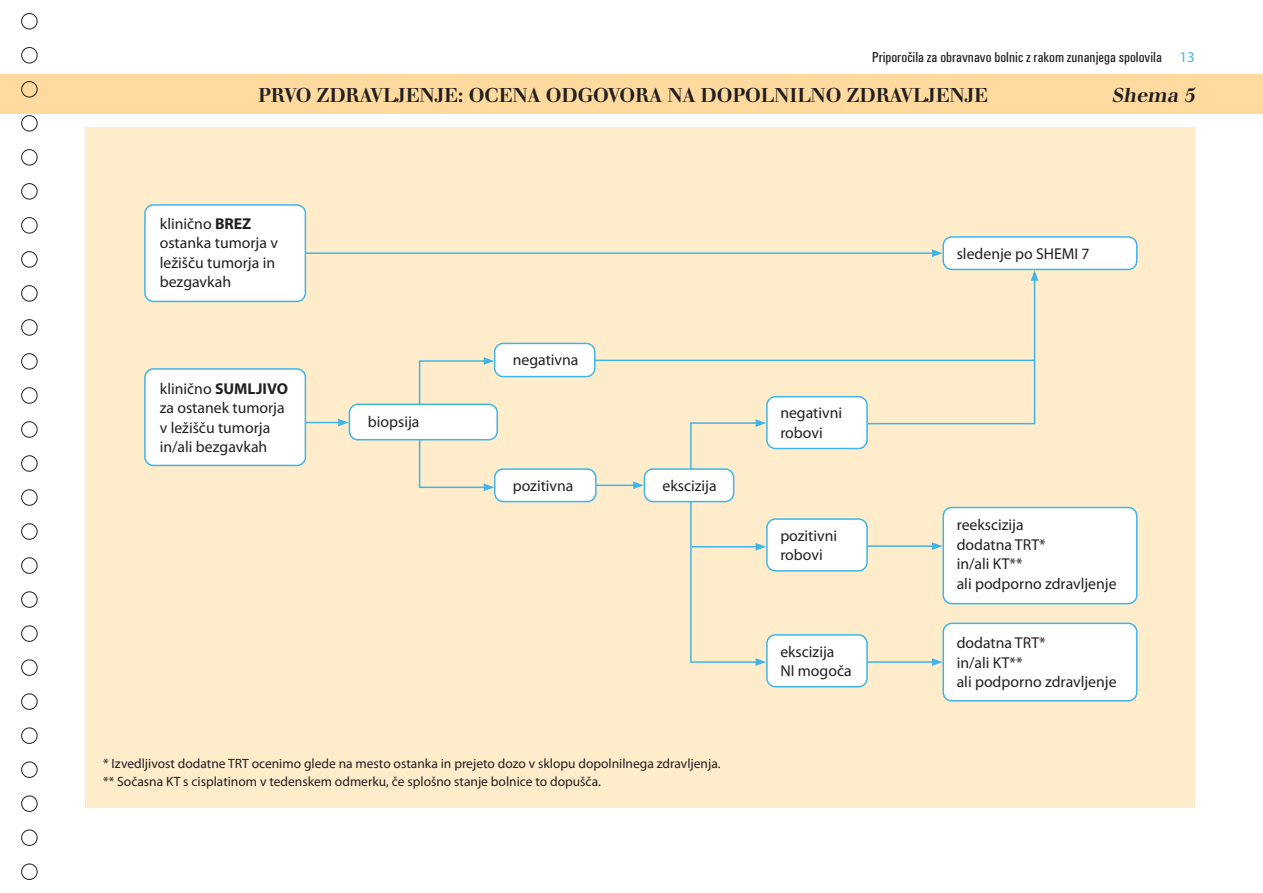
<style>
.page{position:relative;width:1263px;height:893px;background:#fff}
.page>*{position:absolute;margin:0;border:0;box-sizing:border-box;transform-origin:0 0}
.t1{font:500 21px "Walbaum Buc TEE";color:#231f20}
.t2{font:italic 500 21px "Walbaum Buc TEE";color:#231f20}
.t3{font:15.75px/19.5px "Myriad Pro";color:#231f20}
.t4{font:condensed 15px "Unitus TEE";color:#231f20}
.t5{font:13.5px/17.2px "Myriad Pro";color:#231f20}
.s1{font-family:"Myriad Pro";font-stretch:normal;color:#40b5e7}
.s2{font-weight:700}
</style>
<div class="page">
<div style="left:85px;top:128px;width:1110px;height:680px;background:#feeccb"></div>
<hr style="left:692px;top:546px;width:66px;height:1px;background:#40b5e7">
<svg style="left:759px;top:544px;width:7px;height:6px"></svg>
<hr style="left:306px;top:252px;width:628px;height:2px;background:#40b5e7">
<svg style="left:932px;top:249px;width:10px;height:8px"></svg>
<hr style="left:305px;top:422px;width:35px;height:1px;background:#40b5e7">
<svg style="left:338px;top:419px;width:11px;height:7px"></svg>
<hr style="left:596px;top:485px;width:39px;height:1px;background:#40b5e7">
<svg style="left:633px;top:481px;width:11px;height:8px"></svg>
<hr style="left:868px;top:545px;width:66px;height:2px;background:#40b5e7">
<svg style="left:932px;top:542px;width:10px;height:8px"></svg>
<hr style="left:868px;top:661px;width:66px;height:2px;background:#40b5e7">
<svg style="left:932px;top:658px;width:10px;height:8px"></svg>
<div style="left:943px;top:237px;width:194px;height:32px;background:#fff;border-radius:9px"></div>
<div style="left:942px;top:236px;width:195px;height:34px;border:2px solid #40b5e7;border-radius:9px"></div>
<div style="left:495px;top:343px;width:100px;height:34px;background:#fff;border-radius:9px"></div>
<div style="left:494px;top:343px;width:102px;height:34px;border:2px solid #40b5e7;border-radius:9px"></div>
<div style="left:495px;top:469px;width:101px;height:33px;background:#fff;border-radius:9px"></div>
<div style="left:494px;top:468px;width:102px;height:34px;border:2px solid #40b5e7;border-radius:9px"></div>
<div style="left:767px;top:519px;width:100px;height:52px;background:#fff;border-radius:9px"></div>
<div style="left:766px;top:518px;width:102px;height:54px;border:2px solid #40b5e7;border-radius:9px"></div>
<div style="left:767px;top:635px;width:100px;height:52px;background:#fff;border-radius:9px"></div>
<div style="left:766px;top:634px;width:102px;height:53px;border:2px solid #40b5e7;border-radius:9px"></div>
<div style="left:767px;top:397px;width:100px;height:51px;background:#fff;border-radius:9px"></div>
<div style="left:766px;top:396px;width:102px;height:53px;border:2px solid #40b5e7;border-radius:9px"></div>
<div style="left:690px;top:422px;width:69px;height:241px;border:2px solid #40b5e7"></div>
<svg style="left:756px;top:419px;width:10px;height:8px"></svg>
<svg style="left:756px;top:658px;width:10px;height:8px"></svg>
<div style="left:419px;top:360px;width:68px;height:128px;border:2px solid #40b5e7"></div>
<svg style="left:484px;top:357px;width:10px;height:8px"></svg>
<svg style="left:484px;top:483px;width:10px;height:8px"></svg>
<div style="left:145px;top:205px;width:160px;height:96px;background:#fff;border-radius:9px"></div>
<div style="left:144px;top:204px;width:162px;height:98px;border:2px solid #40b5e7;border-radius:9px"></div>
<div style="left:145px;top:369px;width:160px;height:96px;background:#fff;border-radius:9px"></div>
<div style="left:144px;top:368px;width:162px;height:98px;border:2px solid #40b5e7;border-radius:9px"></div>
<div style="left:943px;top:507px;width:194px;height:97px;background:#fff;border-radius:9px"></div>
<div style="left:942px;top:507px;width:195px;height:97px;border:2px solid #40b5e7;border-radius:9px"></div>
<div style="left:943px;top:623px;width:194px;height:78px;background:#fff;border-radius:9px"></div>
<div style="left:942px;top:623px;width:195px;height:79px;border:2px solid #40b5e7;border-radius:9px"></div>
<svg style="left:866px;top:270px;width:172px;height:155px"></svg>
<div style="left:349px;top:404px;width:148px;height:36px;background:#fff;border-radius:9px"></div>
<div style="left:349px;top:404px;width:149px;height:36px;border:2px solid #40b5e7;border-radius:9px"></div>
<div style="left:644px;top:469px;width:90px;height:33px;background:#fff;border-radius:9px"></div>
<div style="left:644px;top:468px;width:90px;height:34px;border:2px solid #40b5e7;border-radius:9px"></div>
<hr style="left:594px;top:360px;width:441px;height:1px;background:#40b5e7">
<div style="left:0;top:74px;width:1263px;height:40px;background:#feda9e"></div>
<div style="left:21px;top:13px;width:17px;height:16px;border:1px solid #231f20;border-radius:50%"></div>
<div style="left:21px;top:47px;width:17px;height:16px;border:1px solid #231f20;border-radius:50%"></div>
<div style="left:21px;top:81px;width:17px;height:16px;border:1px solid #231f20;border-radius:50%"></div>
<div style="left:21px;top:115px;width:17px;height:16px;border:1px solid #231f20;border-radius:50%"></div>
<div style="left:21px;top:149px;width:17px;height:16px;border:1px solid #231f20;border-radius:50%"></div>
<div style="left:21px;top:183px;width:17px;height:16px;border:1px solid #231f20;border-radius:50%"></div>
<div style="left:21px;top:217px;width:17px;height:16px;border:1px solid #231f20;border-radius:50%"></div>
<div style="left:21px;top:251px;width:17px;height:16px;border:1px solid #231f20;border-radius:50%"></div>
<div style="left:21px;top:285px;width:17px;height:17px;border:1px solid #231f20;border-radius:50%"></div>
<div style="left:21px;top:319px;width:17px;height:17px;border:1px solid #231f20;border-radius:50%"></div>
<div style="left:21px;top:353px;width:17px;height:17px;border:1px solid #231f20;border-radius:50%"></div>
<div style="left:21px;top:387px;width:17px;height:17px;border:1px solid #231f20;border-radius:50%"></div>
<div style="left:21px;top:421px;width:17px;height:17px;border:1px solid #231f20;border-radius:50%"></div>
<div style="left:21px;top:455px;width:17px;height:17px;border:1px solid #231f20;border-radius:50%"></div>
<div style="left:21px;top:489px;width:17px;height:17px;border:1px solid #231f20;border-radius:50%"></div>
<div style="left:21px;top:523px;width:17px;height:17px;border:1px solid #231f20;border-radius:50%"></div>
<div style="left:21px;top:557px;width:17px;height:17px;border:1px solid #231f20;border-radius:50%"></div>
<div style="left:21px;top:591px;width:17px;height:17px;border:1px solid #231f20;border-radius:50%"></div>
<div style="left:21px;top:625px;width:17px;height:17px;border:1px solid #231f20;border-radius:50%"></div>
<div style="left:21px;top:659px;width:17px;height:17px;border:1px solid #231f20;border-radius:50%"></div>
<div style="left:21px;top:693px;width:17px;height:17px;border:1px solid #231f20;border-radius:50%"></div>
<div style="left:21px;top:727px;width:17px;height:17px;border:1px solid #231f20;border-radius:50%"></div>
<div style="left:21px;top:761px;width:17px;height:17px;border:1px solid #231f20;border-radius:50%"></div>
<div style="left:21px;top:795px;width:17px;height:17px;border:1px solid #231f20;border-radius:50%"></div>
<div style="left:21px;top:830px;width:17px;height:16px;border:1px solid #231f20;border-radius:50%"></div>
<div style="left:21px;top:864px;width:17px;height:16px;border:1px solid #231f20;border-radius:50%"></div>
<p class="t4" style="left:872px;top:49px;width:324px">Priporočila za obravnavo bolnic z rakom zunanjega spolovila <span class="s1">13</span></p>
<h1 class="t1" style="left:258px;top:84px;width:731px">PRVO ZDRAVLJENJE: OCENA ODGOVORA NA DOPOLNILNO ZDRAVLJENJE</h1>
<h1 class="t2" style="left:1112px;top:84px;width:88px">Shema 5</h1>
<p class="t3" style="left:160px;top:213px;width:120px">klinično <span class="s2">BREZ </span>ostanka tumorja v ležišču tumorja in bezgavkah</p>
<p class="t3" style="left:160px;top:378px;width:130px">klinično <span class="s2">SUMLJIVO </span>za ostanek tumorja v ležišču tumorja in/ali bezgavkah</p>
<p class="t3" style="left:368px;top:412px;width:53px">biopsija</p>
<p class="t3" style="left:513px;top:350px;width:67px">negativna</p>
<p class="t3" style="left:513px;top:475px;width:62px">pozitivna</p>
<p class="t3" style="left:662px;top:475px;width:56px">ekscizija</p>
<p class="t5" style="left:103px;top:755px;width:619px">* Izvedljivost dodatne TRT ocenimo glede na mesto ostanka in prejeto dozo v sklopu dopolnilnega zdravljenja. ** Sočasna KT s cisplatinom v tedenskem odmerku, če splošno stanje bolnice to dopušča.</p>
<p class="t3" style="left:780px;top:403px;width:63px">negativni robovi</p>
<p class="t3" style="left:780px;top:525px;width:58px">pozitivni robovi</p>
<p class="t3" style="left:780px;top:641px;width:73px">ekscizija<br>NI mogoča</p>
<p class="t3" style="left:957px;top:243px;width:134px">sledenje po SHEMI 7</p>
<p class="t3" style="left:957px;top:515px;width:161px">reekscizija<br>dodatna TRT*<br>in/ali KT**<br>ali podporno zdravljenje</p>
<p class="t3" style="left:957px;top:633px;width:161px">dodatna TRT*<br>in/ali KT**<br>ali podporno zdravljenje</p>
</div>
